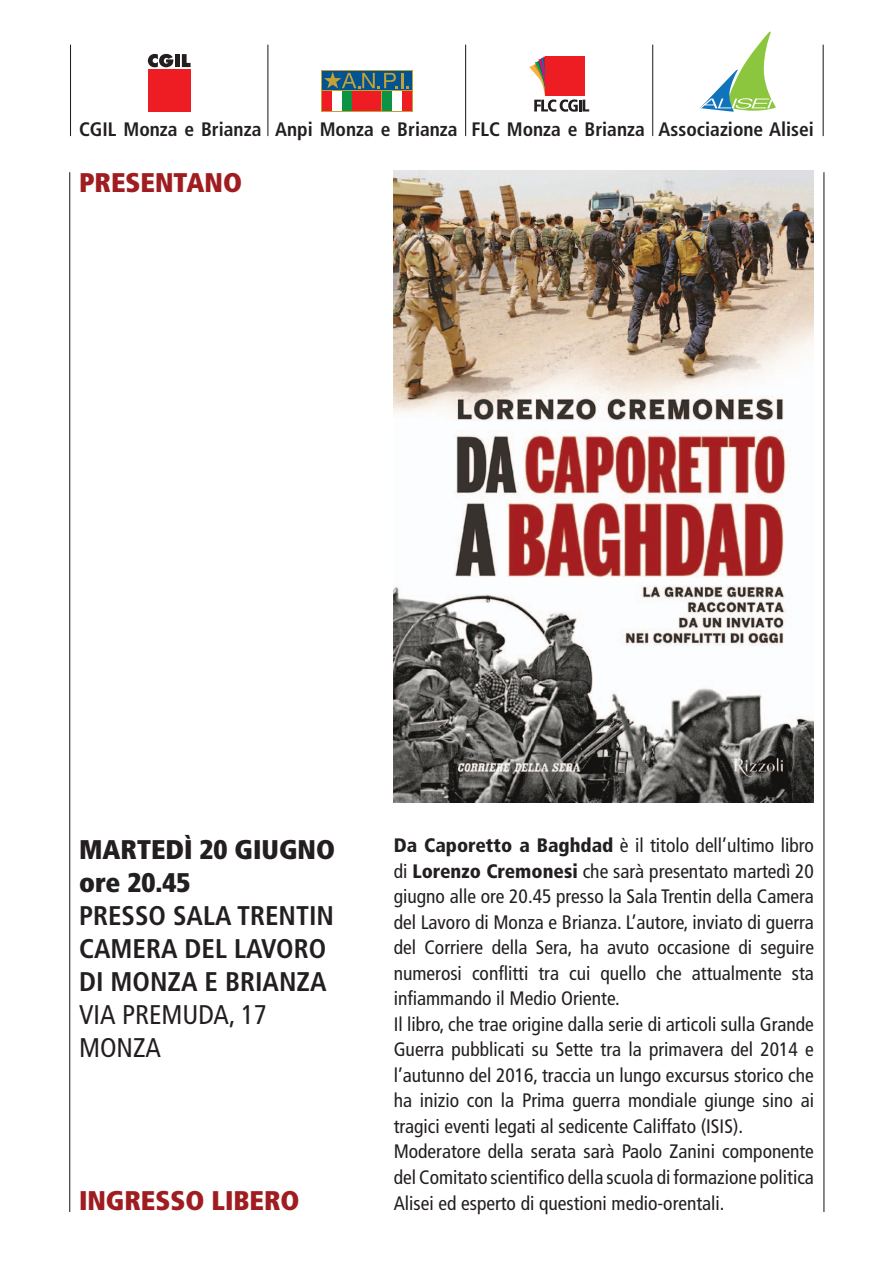
<style>
.page{position:relative;width:893px;height:1263px;background:#fff}
.page>*{position:absolute;margin:0;border:0;box-sizing:border-box;transform-origin:0 0}
.t1{font:700 condensed 27px/33px "Frutiger";color:#231f20}
.t2{font:900 condensed 27px "Frutiger";color:#9f1d20}
.t3{font:900 condensed 27px/33px "Frutiger";color:#231f20}
.t4{font:condensed 27px/33px "Frutiger";color:#231f20}
.t5{font:condensed 19.5px/25.5px "Frutiger";color:#231f20}
.t6{font:700 condensed 19.5px "Frutiger";color:#231f20}
.s1{font-weight:900}
</style>
<div class="page">
<img style="left:394px;top:171px;width:420px;height:632px">
<hr style="left:69px;top:172px;width:1px;height:1040px;background:#231f20">
<hr style="left:70px;top:45px;width:1px;height:91px;background:#231f20">
<hr style="left:823px;top:172px;width:1px;height:1040px;background:#231f20">
<hr style="left:823px;top:45px;width:1px;height:91px;background:#231f20">
<svg style="left:321px;top:70px;width:92px;height:42px"></svg>
<div style="left:322px;top:71px;width:89px;height:18px;background:#01548f"></div>
<svg style="left:324px;top:72px;width:85px;height:16px"></svg>
<div style="left:390px;top:91px;width:13px;height:19px;background:#fff"></div>
<div style="left:402px;top:91px;width:9px;height:19px;background:#ee1d23"></div>
<div style="left:382px;top:91px;width:9px;height:19px;background:#0d9344"></div>
<div style="left:353px;top:91px;width:28px;height:19px;background:#ee1d23"></div>
<div style="left:330px;top:91px;width:14px;height:19px;background:#fff"></div>
<div style="left:322px;top:91px;width:9px;height:19px;background:#ee1d23"></div>
<div style="left:342px;top:91px;width:9px;height:19px;background:#0d9344"></div>
<div style="left:148px;top:69px;width:42px;height:43px;background:#ee1d23"></div>
<svg style="left:148px;top:54px;width:25px;height:13px"></svg>
<div style="left:175px;top:54px;width:5px;height:13px;background:#231f20"></div>
<svg style="left:182px;top:54px;width:9px;height:13px"></svg>
<svg style="left:529px;top:57px;width:60px;height:55px"></svg>
<svg style="left:700px;top:31px;width:76px;height:81px"></svg>
<hr style="left:267px;top:45px;width:1px;height:91px;background:#231f20">
<hr style="left:465px;top:45px;width:1px;height:91px;background:#231f20">
<hr style="left:652px;top:45px;width:1px;height:91px;background:#231f20">
<p class="t6" style="left:79px;top:117px;width:736px">CGIL Monza e Brianza Anpi Monza e Brianza FLC Monza e Brianza Associazione Alisei</p>
<h1 class="t2" style="left:79px;top:166px;width:33px">PRESENTANO</h1>
<h1 class="t3" style="left:79px;top:833px;width:257px">MARTEDÌ 20 GIUGNO<br>ORE 20.45</h1>
<h1 class="t1" style="left:79px;top:899px;width:257px">PRESSO SALA TRENTIN<br>CAMERA DEL LAVORO<br>DI MONZA E BRIANZA</h1>
<h1 class="t4" style="left:79px;top:998px;width:189px">VIA PREMUDA, 17<br>MONZA</h1>
<h1 class="t2" style="left:79px;top:1184px;width:222px">INGRESSO LIBERO</h1>
<p class="t5" style="left:394px;top:833px;width:422px"><span class="s1">Da Caporetto a Baghdad</span> è il titolo dell’ultimo libro di <span class="s1">Lorenzo Cremonesi</span> che sarà presentato martedì 20 giugno alle ore 20.45 presso la Sala Trentin della Camera del Lavoro di Monza e Brianza. L’autore, inviato di guerra del Corriere della Sera, ha avuto occasione di seguire numerosi conflitti tra cui quello che attualmente sta infiammando il Medio Oriente.<br>Il libro, che trae origine dalla serie di articoli sulla Grande Guerra pubblicati su Sette tra la primavera del 2014 e l’autunno del 2016, traccia un lungo excursus storico che ha inizio con la Prima guerra mondiale giunge sino ai tragici eventi legati al sedicente Califfato (ISIS).<br>Moderatore della serata sarà Paolo Zanini componente del Comitato scientifico della scuola di formazione politica Alisei ed esperto di questioni medio-orentali.</p>
</div>
